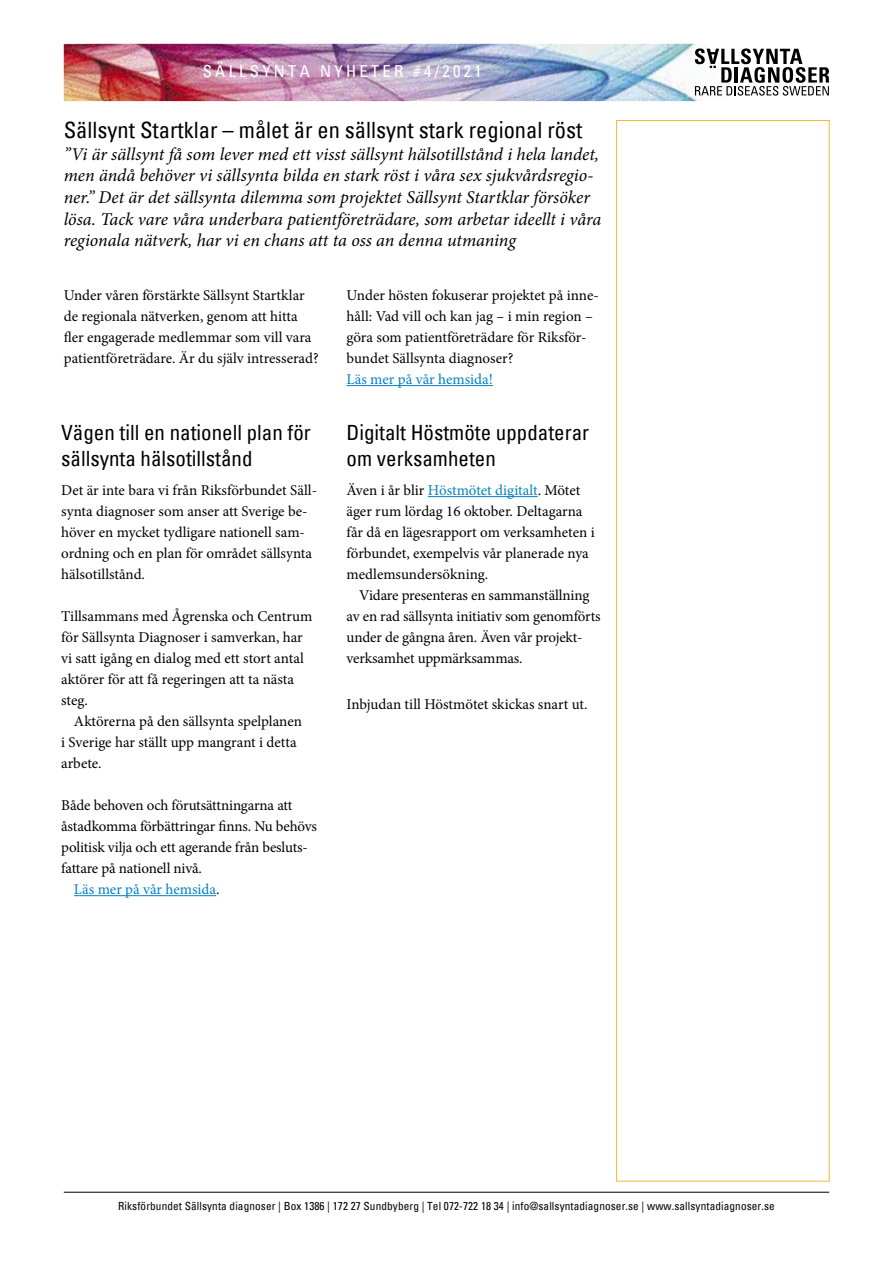
<style>
.page{position:relative;width:893px;height:1263px;background:#fff}
.page>*{position:absolute;margin:0;border:0;box-sizing:border-box;transform-origin:0 0}
.t1{font:condensed 22.5px "Univers";color:#000}
.t2{font:condensed 21px/25.2px "Univers";color:#000}
.t3{font:italic 18px/21.6px "Minion Pro";color:#000}
.t4{font:condensed 16.5px "Univers";letter-spacing:.2em;color:#fff}
.t5{font:15px/21px "Minion Pro";letter-spacing:-.005em;color:#000}
.t6{font:15px "Minion Pro";color:#0081c6}
.t7{font:condensed 11.25px "Univers";letter-spacing:.01em;color:#000}
.s1{color:#000}
.s2{color:#0081c6}
</style>
<div class="page">
<hr style="left:64px;top:1192px;width:765px;height:1px;background:#000">
<div style="left:616px;top:120px;width:214px;height:1061px;border:1px solid #f7b738"></div>
<img style="left:64px;top:44px;width:36px;height:57px">
<img style="left:100px;top:44px;width:288px;height:57px">
<img style="left:388px;top:44px;width:320px;height:57px">
<img style="left:676px;top:85px;width:32px;height:16px">
<svg style="left:695px;top:48px;width:134px;height:48px"></svg>
<hr style="left:347px;top:385px;width:146px;height:1px;background:#0081c6">
<hr style="left:74px;top:895px;width:142px;height:1px;background:#0081c6">
<hr style="left:428px;top:496px;width:110px;height:1px;background:#0081c6">
<p class="t4" style="left:203px;top:61px;width:280px">sällsynta nyheter #4/2021</p>
<h1 class="t1" style="left:64px;top:115px;width:520px">Sällsynt Startklar – målet är en sällsynt stark regional röst</h1>
<p class="t3" style="left:64px;top:143px;width:539px">”Vi är sällsynt få som lever med ett visst sällsynt hälsotillstånd i hela landet, men ändå behöver vi sällsynta bilda en stark röst i våra sex sjukvårdsregio&shy;ner.” Det är det sällsynta dilemma som projektet Sällsynt Startklar försöker lösa. Tack vare våra underbara patientföreträdare, som arbetar ideellt i våra regionala nätverk, har vi en chans att ta oss an denna utmaning</p>
<p class="t5" style="left:64px;top:285px;width:256px">Under våren förstärkte Sällsynt Startklar de regionala nätverken, genom att hitta fler engagerade medlemmar som vill vara patientföreträdare. Är du själv intresserad?</p>
<p class="t5" style="left:347px;top:285px;width:254px">Under hösten fokuserar projektet på inne&shy;håll: Vad vill och kan jag – i min region – göra som patientföreträdare för Riksför&shy;bundet Sällsynta diagnoser?</p>
<p class="t6" style="left:347px;top:369px;width:148px">Läs mer på vår hemsida!</p>
<h2 class="t2" style="left:61px;top:420px;width:251px">Vägen till en nationell plan för sällsynta hälsotillstånd</h2>
<p class="t5" style="left:61px;top:480px;width:257px">Det är inte bara vi från Riksförbundet Säll&shy;synta diagnoser som anser att Sverige be&shy;höver en mycket tydligare nationell sam&shy;ordning och en plan för området sällsynta hälsotillstånd.</p>
<p class="t5" style="left:61px;top:606px;width:253px">Tillsammans med Ågrenska och Centrum för Sällsynta Diagnoser i samverkan, har vi satt igång en dialog med ett stort antal aktörer för att få regeringen att ta nästa steg.</p>
<p class="t5" style="left:61px;top:711px;width:242px;text-indent:13px">Aktörerna på den sällsynta spelplanen i Sverige har ställt upp mangrant i detta arbete.</p>
<p class="t5" style="left:61px;top:795px;width:233px">Både behoven och förutsättningarna att</p>
<p class="t5" style="left:61px;top:816px;width:257px">åstadkomma förbättringar finns. Nu behövs</p>
<p class="t5" style="left:61px;top:837px;width:248px">politisk vilja och ett agerande från besluts-</p>
<p class="t5" style="left:61px;top:858px;width:142px">fattare på nationell nivå.</p>
<p class="t6" style="left:74px;top:879px;width:147px">Läs mer på vår hemsida<span class="s1">.</span></p>
<h2 class="t2" style="left:347px;top:420px;width:244px">Digitalt Höstmöte uppdaterar om verksamheten</h2>
<p class="t5" style="left:347px;top:480px;width:250px">Även i år blir <span class="s2">Höstmötet digitalt</span>. Mötet äger rum lördag 16 oktober. Deltagarna får då en lägesrapport om verksamheten i förbundet, exempelvis vår planerade nya medlemsundersökning.</p>
<p class="t5" style="left:347px;top:585px;width:256px;text-indent:13px">Vidare presenteras en sammanställning av en rad sällsynta initiativ som genomförts under de gångna åren. Även vår projekt&shy;verksamhet uppmärksammas.</p>
<p class="t5" style="left:347px;top:694px;width:242px">Inbjudan till Höstmötet skickas snart ut.</p>
<p class="t7" style="left:118px;top:1199px;width:658px">Riksförbundet Sällsynta diagnoser | Box 1386 | 172 27 Sundbyberg | Tel 072-722 18 34 | info@sallsyntadiagnoser.se | www.sallsyntadiagnoser.se</p>
</div>
